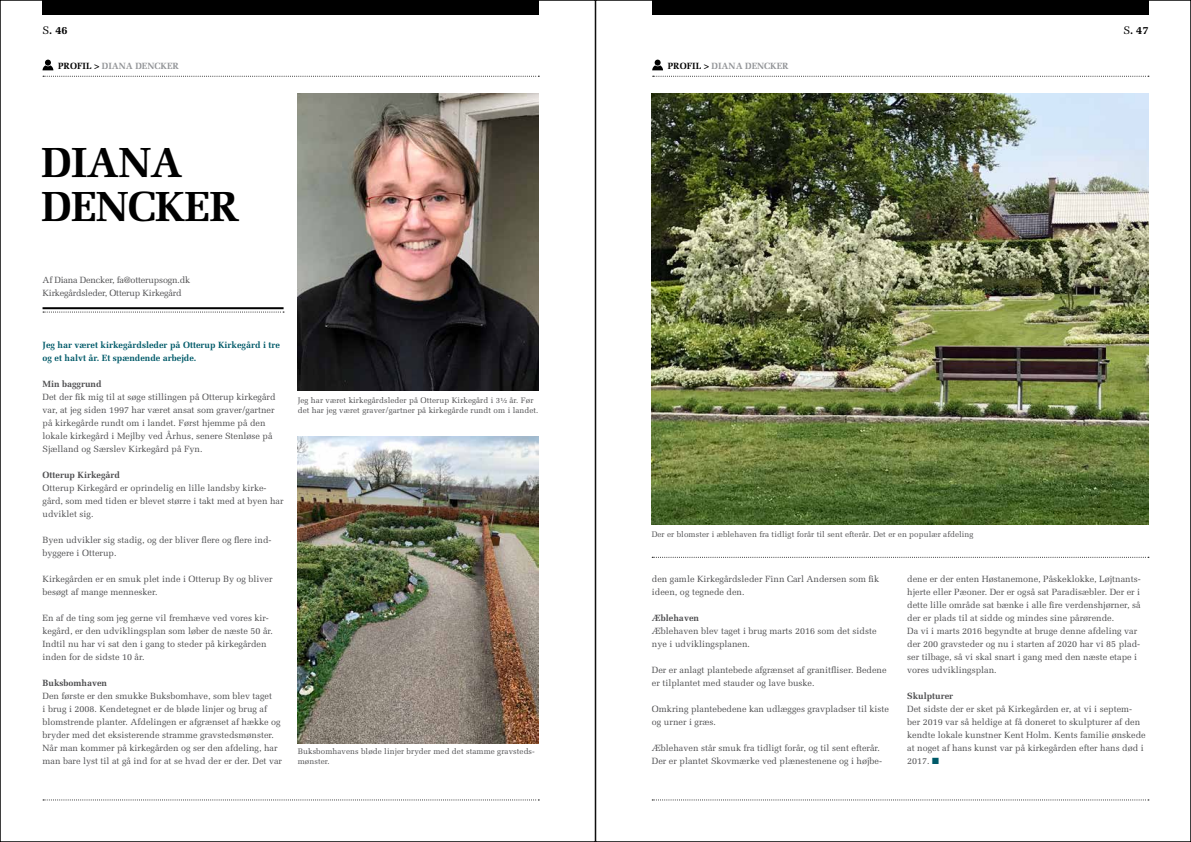
<style>
.page{position:relative;width:1191px;height:842px;background:#fff}
.page>*{position:absolute;margin:0;border:0;box-sizing:border-box;transform-origin:0 0}
.t1{font:700 42px/44px "Melior";letter-spacing:-.02em;color:#000}
.t2{font:700 11px "Melior";color:#000}
.t3{font:9px/13px "Melior";color:#4d4d4f}
.t4{font:700 9px/13px "Melior";color:#005a69}
.t5{font:9px/13px "Melior";letter-spacing:-.02em;color:#4d4d4f}
.t6{font:700 9px "Melior";color:#4d4d4f}
.t7{font:700 9px "Melior";color:#939598}
.t8{font:8px/10px "Melior";letter-spacing:.01em;color:#4d4d4f}
.s1{font-weight:400}
.s2{color:#000}
.s3{color:#005a69}
</style>
<div class="page">
<div style="left:652px;top:0;width:496px;height:14px;background:#000"></div>
<div style="left:43px;top:0;width:496px;height:14px;background:#000"></div>
<svg style="left:43px;top:799px;width:496px;height:1px"></svg>
<svg style="left:43px;top:76px;width:496px;height:1px"></svg>
<svg style="left:652px;top:76px;width:497px;height:1px"></svg>
<img style="left:298px;top:94px;width:241px;height:296px">
<img style="left:298px;top:437px;width:241px;height:307px">
<img style="left:651px;top:94px;width:497px;height:430px">
<svg style="left:43px;top:60px;width:10px;height:10px"></svg>
<svg style="left:652px;top:60px;width:11px;height:10px"></svg>
<hr style="left:43px;top:307px;width:240px;height:2px;background:#000">
<svg style="left:43px;top:312px;width:241px;height:1px"></svg>
<svg style="left:652px;top:799px;width:497px;height:1px"></svg>
<svg style="left:652px;top:557px;width:497px;height:1px"></svg>
<p class="t2" style="left:43px;top:23px;width:27px"><span class="s1">S</span>. 46</p>
<p class="t2" style="left:1123px;top:23px;width:27px"><span class="s1">S</span>. 47</p>
<p class="t7" style="left:58px;top:61px;width:122px"><span class="s2">PROFIL &gt;</span> DIANA DENCKER</p>
<p class="t7" style="left:667px;top:61px;width:122px"><span class="s2">PROFIL &gt;</span> DIANA DENCKER</p>
<h1 class="t1" style="left:42px;top:140px;width:199px">DIANA<br>DENCKER</h1>
<p class="t5" style="left:43px;top:273px;width:149px">Af Diana Dencker, fa@otterupsogn.dk<br>Kirkegårdsleder, Otterup Kirkegård</p>
<p class="t4" style="left:43px;top:338px;width:239px">Jeg har været kirkegårdsleder på Otterup Kirkegård i tre og et halvt år. Et spændende arbejde.</p>
<p class="t6" style="left:43px;top:379px;width:60px">Min baggrund</p>
<p class="t3" style="left:43px;top:390px;width:234px">Det der fik mig til at søge stillingen på Otterup kirkegård var, at jeg siden 1997 har været ansat som graver/gartner på kirkegårde rundt om i landet. Først hjemme på den lokale kirkegård i Mejlby ved Århus, senere Stenløse på Sjælland og Særslev Kirkegård på Fyn.</p>
<p class="t6" style="left:43px;top:469px;width:79px">Otterup Kirkegård</p>
<p class="t3" style="left:43px;top:481px;width:242px">Otterup Kirkegård er oprindelig en lille landsby kirke&shy;gård, som med tiden er blevet større i takt med at byen har udviklet sig.</p>
<p class="t3" style="left:43px;top:533px;width:231px">Byen udvikler sig stadig, og der bliver flere og flere ind&shy;byggere i Otterup.</p>
<p class="t3" style="left:43px;top:572px;width:232px">Kirkegården er en smuk plet inde i Otterup By og bliver besøgt af mange mennesker.</p>
<p class="t3" style="left:43px;top:611px;width:232px">En af de ting som jeg gerne vil fremhæve ved vores kir&shy;kegård, er den udviklingsplan som løber de næste 50 år.<br>Indtil nu har vi sat den i gang to steder på kirkegården inden for de sidste 10 år.</p>
<p class="t6" style="left:43px;top:677px;width:66px">Buksbomhaven</p>
<p class="t3" style="left:43px;top:689px;width:241px">Den første er den smukke Buksbomhave, som blev taget<br>i brug i 2008. Kendetegnet er de bløde linjer og brug af blomstrende planter. Afdelingen er afgrænset af hække og bryder med det eksisterende stramme gravstedsmønster.<br>Når man kommer på kirkegården og ser den afdeling, har man bare lyst til at gå ind for at se hvad der er der. Det var</p>
<p class="t8" style="left:298px;top:395px;width:242px">Jeg har været kirkegårdsleder på Otterup Kirkegård i 3½ år. Før det har jeg været graver/gartner på kirkegårde rundt om i landet.</p>
<p class="t8" style="left:298px;top:746px;width:239px">Buksbomhavens bløde linjer bryder med det stamme gravsteds&shy;mønster.</p>
<p class="t8" style="left:651px;top:529px;width:323px">Der er blomster i æblehaven fra tidligt forår til sent efterår. Det er en populær afdeling</p>
<p class="t3" style="left:652px;top:572px;width:228px">den gamle Kirkegårdsleder Finn Carl Andersen som fik ideen, og tegnede den.</p>
<p class="t6" style="left:652px;top:613px;width:49px">Æblehaven</p>
<p class="t3" style="left:652px;top:624px;width:226px">Æblehaven blev taget i brug marts 2016 som det sidste nye i udviklingsplanen.</p>
<p class="t3" style="left:652px;top:663px;width:236px">Der er anlagt plantebede afgrænset af granitfliser. Bedene er tilplantet med stauder og lave buske.</p>
<p class="t3" style="left:652px;top:702px;width:238px">Omkring plantebedene kan udlægges gravpladser til kiste og urner i græs.</p>
<p class="t3" style="left:652px;top:741px;width:232px">Æblehaven står smuk fra tidligt forår, og til sent efterår.<br>Der er plantet Skovmærke ved plænestenene og i højbe-</p>
<p class="t3" style="left:907px;top:572px;width:235px">dene er der enten Høstanemone, Påskeklokke, Løjtnants&shy;hjerte eller Pæoner. Der er også sat Paradisæbler. Der er i dette lille område sat bænke i alle fire verdenshjørner, så der er plads til at sidde og mindes sine pårørende.<br>Da vi i marts 2016 begyndte at bruge denne afdeling var der 200 gravsteder og nu i starten af 2020 har vi 85 plad&shy;ser tilbage, så vi skal snart i gang med den næste etape i vores udviklingsplan.</p>
<p class="t6" style="left:907px;top:690px;width:47px">Skulpturer</p>
<p class="t3" style="left:907px;top:702px;width:240px">Det sidste der er sket på Kirkegården er, at vi i septem&shy;ber 2019 var så heldige at få doneret to skulpturer af den kendte lokale kunstner Kent Holm. Kents familie ønskede at noget af hans kunst var på kirkegården efter hans død i 2017. <span class="s3">■</span></p>
</div>
